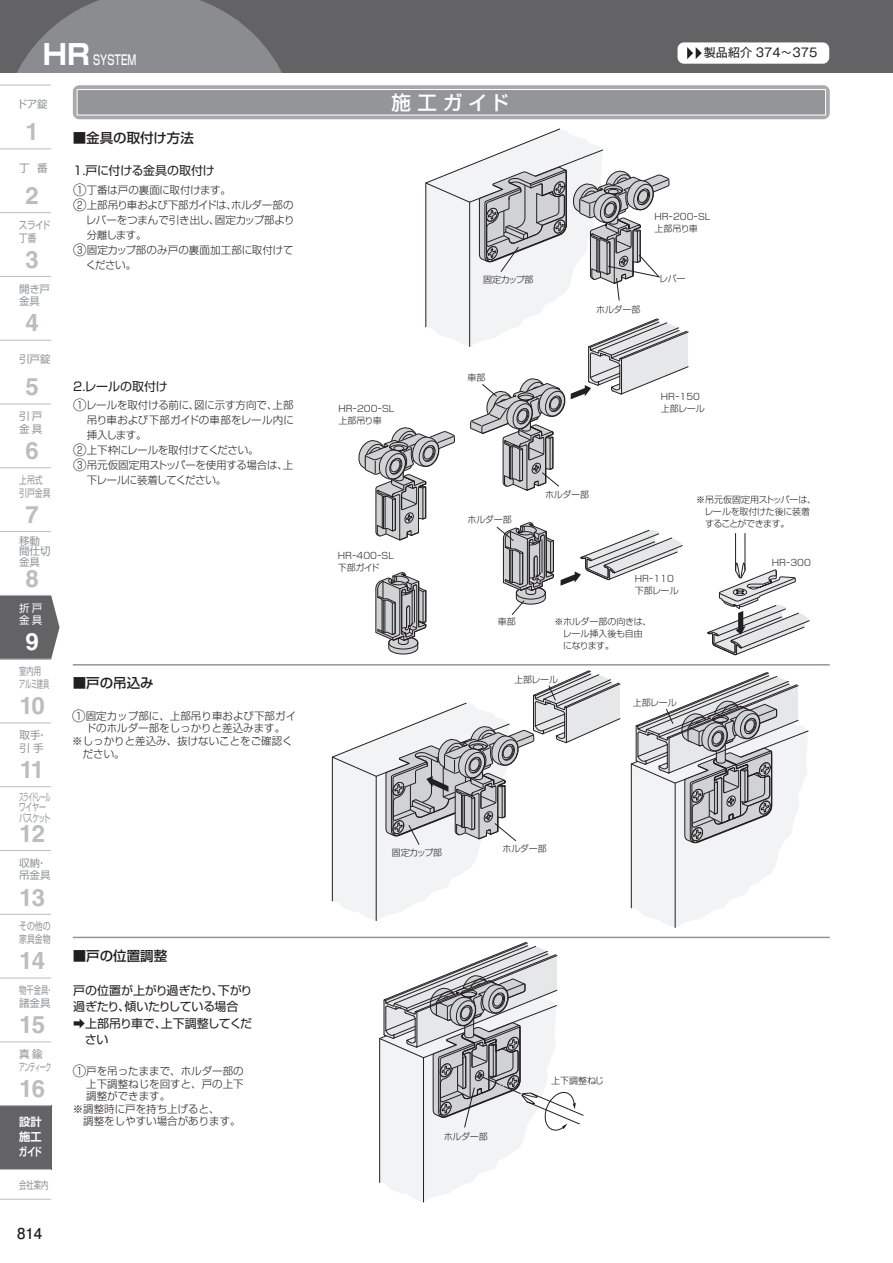
<style>
.page{position:relative;width:893px;height:1263px;background:#fff}
.page>*{position:absolute;margin:0;border:0;box-sizing:border-box;transform-origin:0 0}
.t1{font:700 24px "Helvetica LT Std";letter-spacing:-.035em;color:#bcbdc0}
.t2{font:700 24px "Helvetica LT Std";color:#fff}
.t3{font:500 19.5px "Shin Go Pro";color:#fff}
.t4{font:700 15px "Futo Go B101 Pro";color:#231f20}
.t5{font:500 13.5px "Shin Go Pro";color:#231f20}
.t6{font:500 13.5px "Shin Go Pro";color:#fff;scale:.7 1}
.t7{font:12px/16.5px "Shin Go Pro";color:#231f20}
.t8{font:12px "Gothic MB101 Pro";color:#231f20}
.t9{font:700 11.25px/15px "Shin Go Pro De";letter-spacing:-.02em;color:#fff;text-align:justify}
.t10{font:300 10.5px "Shin Go Pro";color:#231f20}
.t11{font:300 10.5px "Shin Go Pro";letter-spacing:-.02em;color:#231f20}
.t12{font:10.5px/12.8px "Shin Go Pro";color:#939598}
.t13{font:300 10.5px "Shin Go Pro";letter-spacing:-.03em;color:#231f20}
.t14{font:10.5px/12.8px "Shin Go Pro";color:#939598;scale:.7 1}
.t15{font:300 10.5px "Shin Go Pro";letter-spacing:-.035em;color:#231f20}
.t16{font:10.5px/10.5px "Shin Go Pro";letter-spacing:-.055em;color:#939598;scale:.46 1}
.t17{font:10.5px/12.8px "Shin Go Pro";color:#939598;scale:.75 1}
.t18{font:300 10.5px "Shin Go Pro";letter-spacing:-.05em;color:#231f20}
.t19{font:10.5px/12.8px "Shin Go Pro";letter-spacing:-.06em;color:#939598}
.t20{font:10.5px/12.8px "Shin Go Pro";color:#939598;scale:.82 1}
.t21{font:10.5px/12.8px "Shin Go Pro";color:#fff}
.t22{font:300 9px/12px "Shin Go Pro";letter-spacing:-.005em;color:#231f20}
.t23{font:300 9px/12px "Shin Go Pro";letter-spacing:-.035em;color:#231f20}
.t24{font:300 9px/12px "Shin Go Pro";letter-spacing:-.025em;color:#231f20}
.s1{font-weight:700;font-size:27.9px}
.s2{font-size:13.5px}
</style>
<div class="page">
<div style="left:0;top:1105px;width:51px;height:65px;background:#636366"></div>
<svg style="left:0;top:595px;width:60px;height:64px;background:#6f6f72"></svg>
<hr style="left:0;top:85px;width:51px;height:1px;background:#bcbdc0">
<hr style="left:0;top:148px;width:51px;height:1px;background:#bcbdc0">
<hr style="left:0;top:212px;width:51px;height:1px;background:#bcbdc0">
<hr style="left:0;top:276px;width:51px;height:1px;background:#bcbdc0">
<hr style="left:0;top:340px;width:51px;height:1px;background:#bcbdc0">
<hr style="left:0;top:404px;width:51px;height:1px;background:#bcbdc0">
<hr style="left:0;top:467px;width:51px;height:1px;background:#bcbdc0">
<hr style="left:0;top:531px;width:51px;height:1px;background:#bcbdc0">
<hr style="left:0;top:595px;width:51px;height:1px;background:#bcbdc0">
<hr style="left:0;top:659px;width:51px;height:1px;background:#bcbdc0">
<hr style="left:0;top:722px;width:51px;height:1px;background:#bcbdc0">
<hr style="left:0;top:786px;width:51px;height:1px;background:#bcbdc0">
<hr style="left:0;top:850px;width:51px;height:1px;background:#bcbdc0">
<hr style="left:0;top:914px;width:51px;height:1px;background:#bcbdc0">
<hr style="left:0;top:978px;width:51px;height:1px;background:#bcbdc0">
<hr style="left:0;top:1041px;width:51px;height:1px;background:#bcbdc0">
<hr style="left:0;top:1105px;width:51px;height:1px;background:#bcbdc0">
<hr style="left:0;top:1169px;width:51px;height:1px;background:#bcbdc0">
<hr style="left:0;top:1199px;width:51px;height:1px;background:#bcbdc0">
<div style="left:0;top:0;width:893px;height:72px;background:#636366"></div>
<svg style="left:17px;top:0;width:265px;height:72px"></svg>
<div style="left:677px;top:42px;width:152px;height:22px;background:#fff;border-radius:6px"></div>
<svg style="left:687px;top:47px;width:15px;height:12px"></svg>
<hr style="left:73px;top:937px;width:757px;height:1px;background:#939598">
<hr style="left:73px;top:664px;width:757px;height:1px;background:#939598">
<svg style="left:708px;top:533px;width:102px;height:123px"></svg>
<svg style="left:332px;top:670px;width:289px;height:251px"></svg>
<svg style="left:73px;top:85px;width:757px;height:34px;background:#b0b1b5"></svg>
<div style="left:77px;top:90px;width:748px;height:25px;background:#939598"></div>
<div style="left:77px;top:89px;width:749px;height:26px;border:1px solid #fff"></div>
<svg style="left:358px;top:128px;width:331px;height:527px"></svg>
<svg style="left:631px;top:672px;width:178px;height:256px"></svg>
<svg style="left:379px;top:942px;width:205px;height:260px"></svg>
<p class="t6" style="left:43px;top:49px;width:135px"><span class="s1">HR</span> SYSTEM</p>
<p class="t12" style="left:17px;top:96px;width:32px">ドア錠</p>
<h1 class="t1" style="left:25px;top:117px;width:15px">1</h1>
<p class="t12" style="left:19px;top:160px;width:30px">丁 番</p>
<h1 class="t1" style="left:25px;top:181px;width:15px">2</h1>
<p class="t20" style="left:19px;top:217px;width:40px">スライド丁番</p>
<h1 class="t1" style="left:25px;top:245px;width:15px">3</h1>
<p class="t12" style="left:19px;top:281px;width:32px">開き戸金具</p>
<h1 class="t1" style="left:25px;top:308px;width:15px">4</h1>
<p class="t12" style="left:19px;top:351px;width:33px">引戸錠</p>
<h1 class="t1" style="left:25px;top:372px;width:15px">5</h1>
<p class="t12" style="left:19px;top:408px;width:25px">引戸金具</p>
<h1 class="t1" style="left:25px;top:436px;width:15px">6</h1>
<p class="t17" style="left:19px;top:472px;width:43px">上吊式引戸金具</p>
<p class="t12" style="left:19px;top:534px;width:33px;line-height:10.5px">移動間仕切金具</p>
<h1 class="t1" style="left:25px;top:500px;width:15px">7</h1>
<h1 class="t1" style="left:25px;top:563px;width:15px">8</h1>
<p class="t21" style="left:19px;top:600px;width:25px">折戸金具</p>
<h1 class="t2" style="left:25px;top:627px;width:15px">9</h1>
<p class="t14" style="left:19px;top:664px;width:45px">室内用アルミ建具</p>
<h1 class="t1" style="left:19px;top:691px;width:27px">10</h1>
<p class="t12" style="left:20px;top:727px;width:29px">取手・引手</p>
<h1 class="t1" style="left:20px;top:755px;width:26px">11</h1>
<p class="t16" style="left:19px;top:790px;width:70px">スライドレールワイヤーバスケット</p>
<p class="t12" style="left:19px;top:855px;width:33px">収納・吊金具</p>
<h1 class="t1" style="left:19px;top:819px;width:27px">12</h1>
<h1 class="t1" style="left:19px;top:882px;width:27px">13</h1>
<p class="t17" style="left:19px;top:919px;width:43px">その他の家具金物</p>
<h1 class="t1" style="left:19px;top:946px;width:27px">14</h1>
<p class="t14" style="left:19px;top:982px;width:50px">物干金具・諸金具</p>
<h1 class="t1" style="left:19px;top:1010px;width:27px">15</h1>
<p class="t19" style="left:19px;top:1046px;width:34px">真鍮<br>アンティーク</p>
<h1 class="t1" style="left:19px;top:1074px;width:27px">16</h1>
<p class="t9" style="left:19px;top:1113px;width:25px">設計施工ガイド</p>
<p class="t14" style="left:19px;top:1177px;width:44px">会社案内</p>
<h3 class="t4" style="left:17px;top:1221px;width:27px">814</h3>
<p class="t5" style="left:73px;top:126px;width:123px">■金具の取付け方法</p>
<p class="t7" style="left:73px;top:161px;width:143px">1.戸に付ける金具の取付け</p>
<p class="t11" style="left:73px;top:182px;width:159px"><span class="s2">①</span>丁番は戸の裏面に取付けます。</p>
<p class="t13" style="left:73px;top:197px;width:222px"><span class="s2">②</span>上部吊り車および下部ガイドは、ホルダー部の</p>
<p class="t10" style="left:86px;top:212px;width:210px">レバーをつまんで引き出し、固定カップ部より</p>
<p class="t10" style="left:87px;top:227px;width:61px">分離します。</p>
<p class="t10" style="left:73px;top:242px;width:222px"><span class="s2">③</span>固定カップ部のみ戸の裏面加工部に取付けて</p>
<p class="t10" style="left:86px;top:257px;width:52px">ください。</p>
<p class="t7" style="left:73px;top:376px;width:96px">2.レールの取付け</p>
<p class="t10" style="left:73px;top:397px;width:222px"><span class="s2">①</span>レールを取付ける前に、図に示す方向で、上部</p>
<p class="t10" style="left:87px;top:412px;width:209px">吊り車および下部ガイドの車部をレール内に</p>
<p class="t10" style="left:87px;top:427px;width:61px">挿入します。</p>
<p class="t15" style="left:73px;top:442px;width:187px"><span class="s2">②</span>上下枠にレールを取付けてください。</p>
<p class="t11" style="left:73px;top:457px;width:221px"><span class="s2">③</span>吊元仮固定用ストッパーを使用する場合は、上</p>
<p class="t18" style="left:87px;top:472px;width:141px">下レールに装着してください。</p>
<p class="t5" style="left:73px;top:672px;width:82px">■戸の吊込み</p>
<p class="t10" style="left:72px;top:707px;width:225px"><span class="s2">①</span>固定カップ部に、上部吊り車および下部ガイ</p>
<p class="t10" style="left:86px;top:720px;width:201px">ドのホルダー部をしっかりと差込みます。</p>
<p class="t10" style="left:72px;top:732px;width:222px">※しっかりと差込み、抜けないことをご確認く</p>
<p class="t10" style="left:83px;top:745px;width:44px">ださい。</p>
<p class="t5" style="left:73px;top:944px;width:96px">■戸の位置調整</p>
<p class="t7" style="left:73px;top:980px;width:181px">戸の位置が上がり過ぎたり、下がり過ぎたり、傾いたりしている場合➡上部吊り車で､上下調整してくだ　さい</p>
<p class="t10" style="left:73px;top:1062px;width:172px"><span class="s2">①</span>戸を吊ったままで、ホルダー部の</p>
<p class="t10" style="left:86px;top:1075px;width:159px">上下調整ねじを回すと、戸の上下</p>
<p class="t10" style="left:86px;top:1087px;width:86px">調整ができます。</p>
<p class="t10" style="left:73px;top:1100px;width:148px">※調整時に戸を持ち上げると、</p>
<p class="t10" style="left:73px;top:1113px;width:169px">　調整をしやすい場合があります。</p>
<h2 class="t3" style="left:392px;top:86px;width:119px">施 工 ガ イ ド</h2>
<p class="t8" style="left:704px;top:43px;width:115px">製品紹介 374～375</p>
<p class="t22" style="left:654px;top:209px;width:58px">HRｰ200ｰSL上部吊り車</p>
<p class="t22" style="left:483px;top:272px;width:52px">固定カップ部</p>
<p class="t22" style="left:659px;top:272px;width:28px">レバー</p>
<p class="t22" style="left:596px;top:302px;width:46px">ホルダー部</p>
<p class="t22" style="left:338px;top:401px;width:58px">HRｰ200ｰSL上部吊り車</p>
<p class="t22" style="left:338px;top:548px;width:58px">HRｰ400ｰSL下部ガイド</p>
<p class="t22" style="left:468px;top:370px;width:19px">車部</p>
<p class="t22" style="left:661px;top:389px;width:45px">HRｰ150上部レール</p>
<p class="t22" style="left:468px;top:512px;width:46px">ホルダー部</p>
<p class="t22" style="left:498px;top:615px;width:19px">車部</p>
<p class="t22" style="left:545px;top:487px;width:46px">ホルダー部</p>
<p class="t22" style="left:635px;top:572px;width:45px">HRｰ110下部レール</p>
<p class="t24" style="left:554px;top:615px;width:99px">※ホルダー部の向きは、　レール挿入後も自由　になります。</p>
<p class="t23" style="left:696px;top:493px;width:122px">※吊元仮固定用ストッパーは、　レールを取付けた後に装着　することができます。</p>
<p class="t22" style="left:772px;top:555px;width:41px">HRｰ300</p>
<p class="t22" style="left:514px;top:672px;width:45px">上部レール</p>
<p class="t22" style="left:633px;top:695px;width:45px">上部レール</p>
<p class="t22" style="left:392px;top:845px;width:52px">固定カップ部</p>
<p class="t22" style="left:503px;top:841px;width:46px">ホルダー部</p>
<p class="t22" style="left:444px;top:1129px;width:46px">ホルダー部</p>
<p class="t22" style="left:551px;top:1073px;width:54px">上下調整ねじ</p>
</div>
